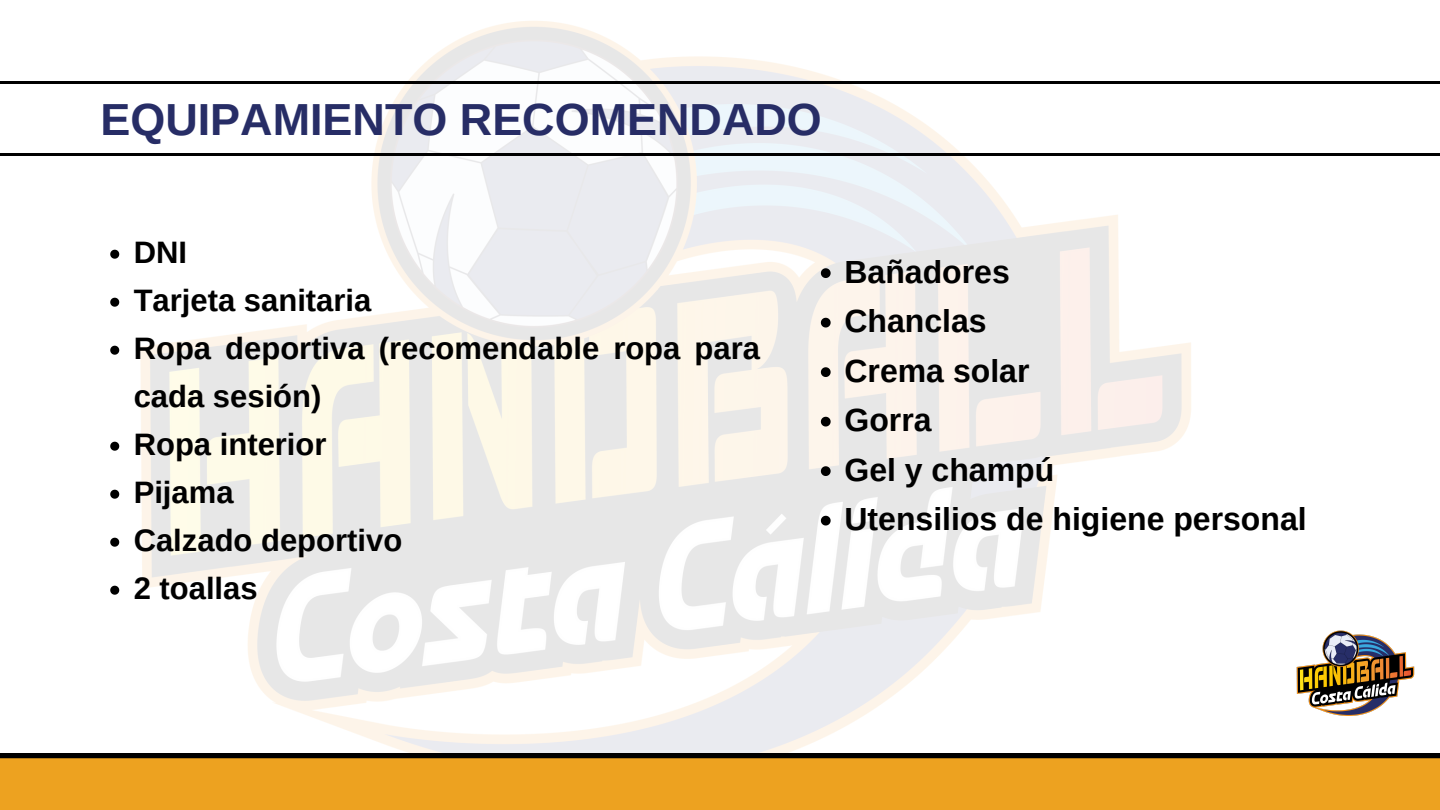
<style>
.page{position:relative;width:1440px;height:810px;background:#fff}
.page>*{position:absolute;margin:0;border:0;box-sizing:border-box;transform-origin:0 0}
.t1{font:700 44.9px "Arimo";color:#272d66}
.t2{font:700 32px/49.5px "Arimo";color:#000}
.t3{font:700 31px/48px "Arimo";color:#000}
</style>
<div class="page">
<img style="left:0;top:21px;width:1440px;height:733px">
<svg style="left:0;top:81px;width:1440px;height:75px"></svg>
<svg style="left:0;top:754px;width:1440px;height:56px"></svg>
<svg style="left:110px;top:250px;width:9px;height:9px"></svg>
<svg style="left:110px;top:298px;width:9px;height:9px"></svg>
<svg style="left:110px;top:346px;width:9px;height:9px"></svg>
<svg style="left:110px;top:442px;width:9px;height:9px"></svg>
<svg style="left:110px;top:490px;width:9px;height:9px"></svg>
<svg style="left:110px;top:538px;width:9px;height:9px"></svg>
<svg style="left:110px;top:586px;width:9px;height:9px"></svg>
<img style="left:1282px;top:594px;width:158px;height:159px">
<svg style="left:821px;top:268px;width:10px;height:10px"></svg>
<svg style="left:821px;top:318px;width:10px;height:10px"></svg>
<svg style="left:821px;top:367px;width:10px;height:10px"></svg>
<svg style="left:821px;top:417px;width:10px;height:10px"></svg>
<svg style="left:821px;top:466px;width:10px;height:10px"></svg>
<svg style="left:821px;top:516px;width:10px;height:10px"></svg>
<h1 class="t1" style="left:100px;top:94px;width:723px">EQUIPAMIENTO RECOMENDADO</h1>
<p class="t3" style="left:134px;top:228px;width:628px">DNI<br>Tarjeta sanitaria<br>Ropa deportiva (recomendable ropa para cada sesión)<br>Ropa interior<br>Pijama<br>Calzado deportivo<br>2 toallas</p>
<p class="t2" style="left:845px;top:247px;width:464px">Bañadores<br>Chanclas<br>Crema solar<br>Gorra<br>Gel y champú<br>Utensilios de higiene personal</p>
</div>
